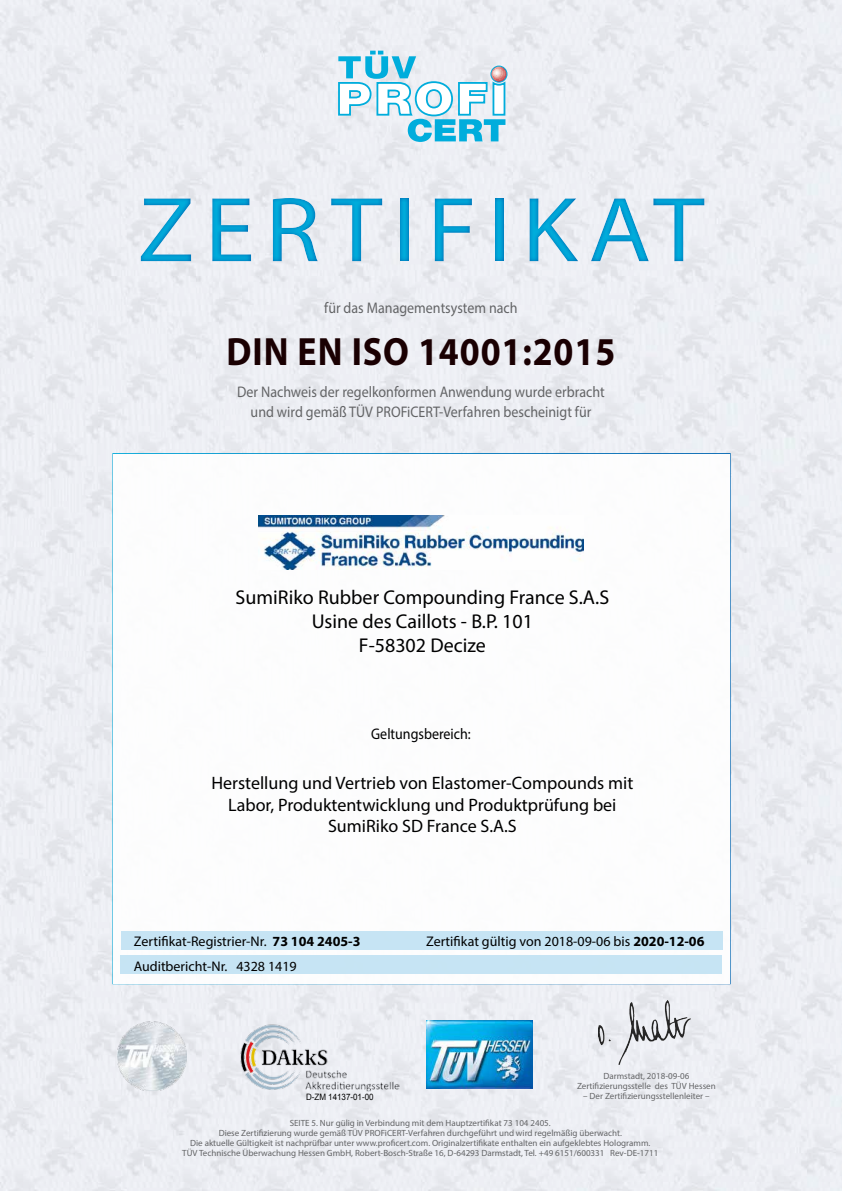
<style>
.page{position:relative;width:842px;height:1191px;background:#fff}
.page>*{position:absolute;margin:0;border:0;box-sizing:border-box;transform-origin:0 0}
.t1{font:93px "Myriad Pro";letter-spacing:.1em;color:#00addc;scale:1.1 1}
.t2{font:700 39.6px "Myriad Pro";letter-spacing:.025em;color:#1a0002;scale:.91 1}
.t3{font:20px/24px "Myriad Pro";color:#000;text-align:center}
.t4{font:18px/21.6px "Myriad Pro";color:#000;text-align:center}
.t5{font:15.4px/20px "Myriad Pro";color:#636466;text-align:center;scale:.91 1}
.t6{font:15.4px "Myriad Pro";color:#000;scale:.91 1}
.t7{font:14px/24.6px "Myriad Pro";color:#000}
.t8{font:9px/10px "Myriad Pro";color:#636466;text-align:center}
.t9{font:8.8px "Arial";color:#000;scale:.91 1}
.s1{font-weight:700}
</style>
<div class="page">
<img style="left:0;top:0;width:842px;height:1191px">
<svg style="left:338px;top:51px;width:169px;height:91px"></svg>
<img style="left:241px;top:1024px;width:158px;height:67px">
<img style="left:427px;top:1020px;width:106px;height:69px">
<div style="left:112px;top:453px;width:619px;height:531px;background:#fff;border:2px solid #fff"></div>
<div style="left:120px;top:955px;width:602px;height:19px;background:#c0e2f3"></div>
<div style="left:121px;top:931px;width:601px;height:19px;background:#c0e2f3"></div>
<img style="left:599px;top:1000px;width:92px;height:64px">
<div style="left:0;top:172px;width:842px;height:114px;background:#006bb6;opacity:.75"></div>
<img style="left:258px;top:515px;width:326px;height:54px">
<img style="left:117px;top:1021px;width:70px;height:69px">
<h1 class="t1" style="left:138px;top:173px;width:517px">ZERTIFIKAT</h1>
<h3 class="t5" style="left:324px;top:298px;width:214px">für das Managementsystem nach</h3>
<h2 class="t2" style="left:227px;top:326px;width:429px">DIN EN ISO 14001:2015</h2>
<h3 class="t5" style="left:237px;top:381px;width:405px">Der Nachweis der regelkonformen Anwendung wurde erbracht und wird gemäß TÜV PROFiCERT-Verfahren bescheinigt für</h3>
<h3 class="t3" style="left:236px;top:585px;width:375px">SumiRiko Rubber Compounding France S.A.S<br>Usine des Caillots - B.P. 101<br>F-58302 Decize</h3>
<h3 class="t6" style="left:371px;top:724px;width:111px">Geltungsbereich:</h3>
<h3 class="t4" style="left:211px;top:772px;width:423px">Herstellung und Vertrieb von Elastomer-Compounds mit<br>Labor, Produktentwicklung und Produktprüfung bei<br>SumiRiko SD France S.A.S</h3>
<h3 class="t7" style="left:134px;top:929px;width:228px">Zertifikat-Registrier-Nr. <span class="s1">73 104 2405-3<br></span>Auditbericht-Nr. 4328 1419</h3>
<h3 class="t7" style="left:426px;top:929px;width:280px">Zertifikat gültig von 2018-09-06 bis <span class="s1">2020-12-06</span></h3>
<p class="t9" style="left:306px;top:1090px;width:76px">D-ZM 14137-01-00</p>
<p class="t8" style="left:577px;top:1071px;width:140px">Darmstadt, 2018-09-06<br>Zertifizierungsstelle des TÜV Hessen</p>
<p class="t8" style="left:583px;top:1091px;width:128px">– Der Zertifizierungsstellenleiter –</p>
<p class="t8" style="left:182px;top:1118px;width:478px">SEITE 5. Nur gülig in Verbindung mit dem Hauptzertifikat 73 104 2405.<br>Diese Zertifizierung wurde gemäß TÜV PROFiCERT-Verfahren durchgeführt und wird regelmäßig überwacht.<br>Die aktuelle Gültigkeit ist nachprüfbar unter www.proficert.com. Originalzertifikate enthalten ein aufgeklebtes Hologramm.<br>TÜV Technische Überwachung Hessen GmbH, Robert-Bosch-Straße 16, D-64293 Darmstadt, Tel. +49 6151/600331 Rev-DE-1711</p>
</div>
